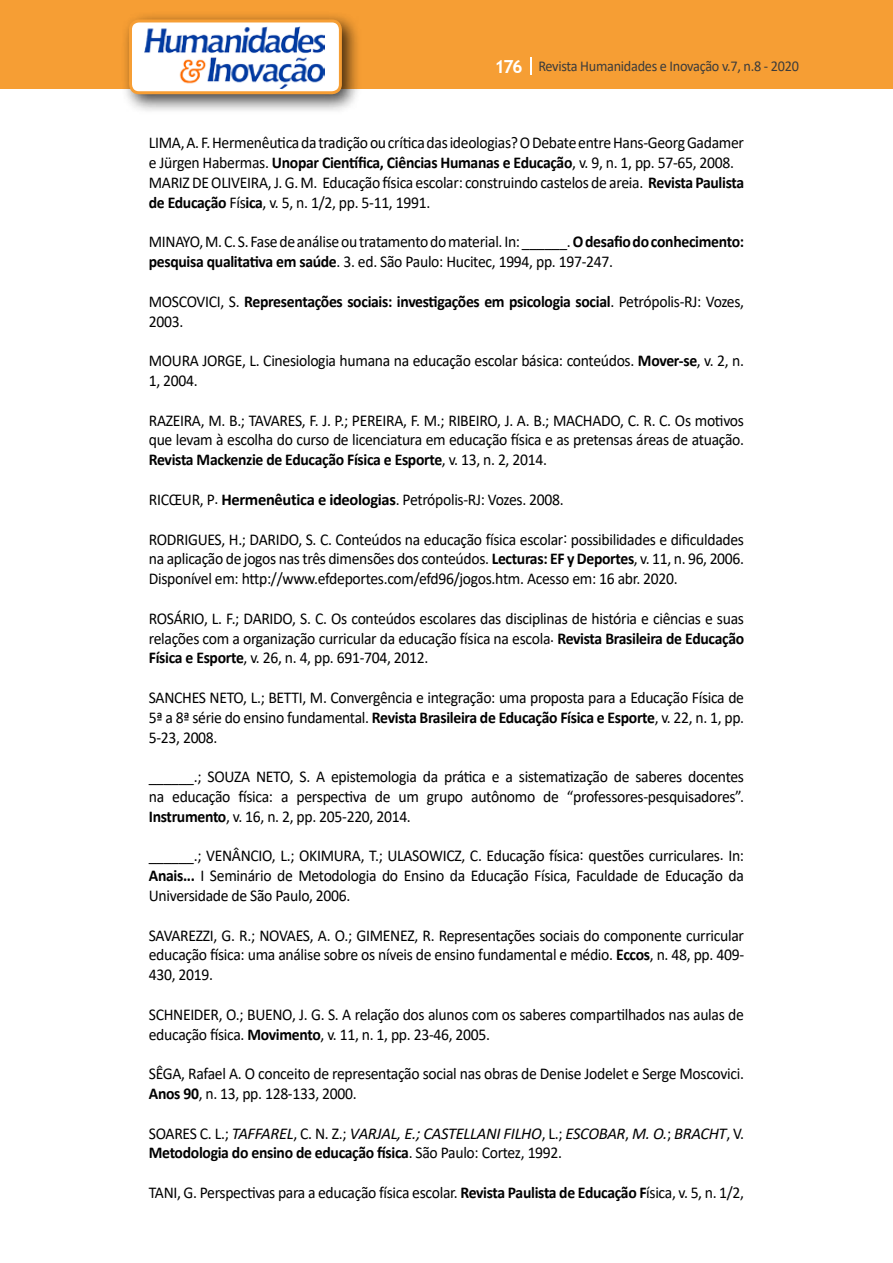
<style>
.page{position:relative;width:893px;height:1263px;background:#fff}
.page>*{position:absolute;margin:0;border:0;box-sizing:border-box;transform-origin:0 0}
.t1{font:16.5px/19.8px "Calibri";letter-spacing:-.02em;color:#000;text-align:justify;scale:.95 1}
.t2{font:700 16.5px/19.8px "Calibri";letter-spacing:-.02em;color:#000;scale:.95 1}
.t3{font:15px "Calibri";letter-spacing:-.02em;color:#3c3c3b;scale:.95 1}
.s1{font-family:"Trebuchet MS";font-weight:700;font-size:18px;color:#fff}
.s2{font-weight:700}
.s3{font-weight:400}
.s4{font-style:italic}
</style>
<div class="page">
<div style="left:0;top:0;width:893px;height:88px;background:#f69e34"></div>
<svg style="left:530px;top:57px;width:2px;height:18px"></svg>
<div style="left:121px;top:11px;width:241px;height:103px;background:#000;opacity:.75"></div>
<div style="left:130px;top:21px;width:210px;height:72px;background:#fff;border-radius:9px"></div>
<img style="left:144px;top:27px;width:181px;height:62px">
<div style="left:129px;top:19px;width:213px;height:75px;border:3px solid #f69e34;border-radius:9px"></div>
<p class="t3" style="left:495px;top:56px;width:322px"><span class="s1">176</span> Revista Humanidades e Inovação v.7, n.8 - 2020</p>
<p class="t1" style="left:149px;top:133px;width:628px;text-align:left">LIMA, A. F. Hermenêutica da tradição ou crítica das ideologias? O Debate entre Hans-Georg Gadamer e Jürgen Habermas. <span class="s2">Unopar Científica, Ciências Humanas e Educação</span>, v. 9, n. 1, pp. 57-65, 2008.<br>MARIZ DE OLIVEIRA, J. G. M. Educação física escolar: construindo castelos de areia. <span class="s2">Revista Paulista de Educação</span> Fís<span class="s2">ica</span>, v. 5, n. 1/2, pp. 5-11, 1991.</p>
<p class="t1" style="left:149px;top:232px;width:628px">MINAYO, M. C. S. Fase de análise ou tratamento do material. In: ______. <span class="s2">O desafio do conhecimento: pesquisa qualitativa em saúde</span>. 3. ed. São Paulo: Hucitec, 1994, pp. 197-247.</p>
<p class="t2" style="left:149px;top:291px;width:628px"><span class="s3">MOSCOVICI, S.</span> Representações sociais: investigações em psicologia social<span class="s3">. Petrópolis-RJ: Vozes,<br>2003.</span></p>
<p class="t1" style="left:149px;top:350px;width:628px">MOURA JORGE, L. Cinesiologia humana na educação escolar básica: conteúdos. <span class="s2">Mover-se</span>, v. 2, n.<br>1, 2004.</p>
<p class="t1" style="left:149px;top:410px;width:628px">RAZEIRA, M. B.; TAVARES, F. J. P.; PEREIRA, F. M.; RIBEIRO, J. A. B.; MACHADO, C. R. C. Os motivos que levam à escolha do curso de licenciatura em educação física e as pretensas áreas de atuação.<br><span class="s2">Revista Mackenzie de Educação Física e Esporte</span>, v. 13, n. 2, 2014.</p>
<p class="t1" style="left:149px;top:489px;width:438px">RICŒUR, P. <span class="s2">Hermenêutica e ideologias</span>. Petrópolis-RJ: Vozes. 2008.</p>
<p class="t1" style="left:149px;top:529px;width:628px">RODRIGUES, H.; DARIDO, S. C. Conteúdos na educação física escolar: possibilidades e dificuldades na aplicação de jogos nas três dimensões dos conteúdos. <span class="s2">Lecturas: EF y Deportes</span>, v. 11, n. 96, 2006.<br>Disponível em: http://www.efdeportes.com/efd96/jogos.htm. Acesso em: 16 abr. 2020.</p>
<p class="t1" style="left:149px;top:608px;width:628px">ROSÁRIO, L. F.; DARIDO, S. C. Os conteúdos escolares das disciplinas de história e ciências e suas relações com a organização curricular da educação física na escola. <span class="s2">Revista Brasileira de Educação Física e Esporte</span>, v. 26, n. 4, pp. 691-704, 2012.</p>
<p class="t1" style="left:149px;top:687px;width:628px">SANCHES NETO, L.; BETTI, M. Convergência e integração: uma proposta para a Educação Física de 5ª a 8ª série do ensino fundamental. <span class="s2">Revista Brasileira de Educação Física e Esporte</span>, v. 22, n. 1, pp.<br>5-23, 2008.</p>
<p class="t1" style="left:149px;top:766px;width:628px">______.; SOUZA NETO, S. A epistemologia da prática e a sistematização de saberes docentes na educação física: a perspectiva de um grupo autônomo de “professores-pesquisadores”.<br><span class="s2">Instrumento</span>, v. 16, n. 2, pp. 205-220, 2014.</p>
<p class="t1" style="left:149px;top:845px;width:628px">______.; VENÂNCIO, L.; OKIMURA, T.; ULASOWICZ, C. Educação física: questões curriculares. In:<br><span class="s2">Anais...</span> I Seminário de Metodologia do Ensino da Educação Física, Faculdade de Educação da Universidade de São Paulo, 2006.</p>
<p class="t1" style="left:149px;top:925px;width:628px">SAVAREZZI, G. R.; NOVAES, A. O.; GIMENEZ, R. Representações sociais do componente curricular educação física: uma análise sobre os níveis de ensino fundamental e médio. <span class="s2">Eccos</span>, n. 48, pp. 409- 430, 2019.</p>
<p class="t1" style="left:149px;top:1004px;width:628px">SCHNEIDER, O.; BUENO, J. G. S. A relação dos alunos com os saberes compartilhados nas aulas de educação física. <span class="s2">Movimento</span>, v. 11, n. 1, pp. 23-46, 2005.</p>
<p class="t1" style="left:149px;top:1063px;width:628px">SÊGA, Rafael A. O conceito de representação social nas obras de Denise Jodelet e Serge Moscovici.<br><span class="s2">Anos 90</span>, n. 13, pp. 128-133, 2000.</p>
<p class="t1" style="left:149px;top:1123px;width:628px">SOARES C. L.; <span class="s4">TAFFAREL</span>, C. N. Z.; <span class="s4">VARJAL, E.; CASTELLANI FILHO</span>, L.; <span class="s4">ESCOBAR</span>, <span class="s4">M. O.</span>; <span class="s4">BRACHT</span>, V.<br><span class="s2">Metodologia do ensino de educação física</span>. São Paulo: Cortez, 1992.</p>
<p class="t1" style="left:149px;top:1182px;width:628px">TANI, G. Perspectivas para a educação física escolar. <span class="s2">Revista Paulista de Educação F</span>ísica, v. 5, n. 1/2,</p>
</div>
